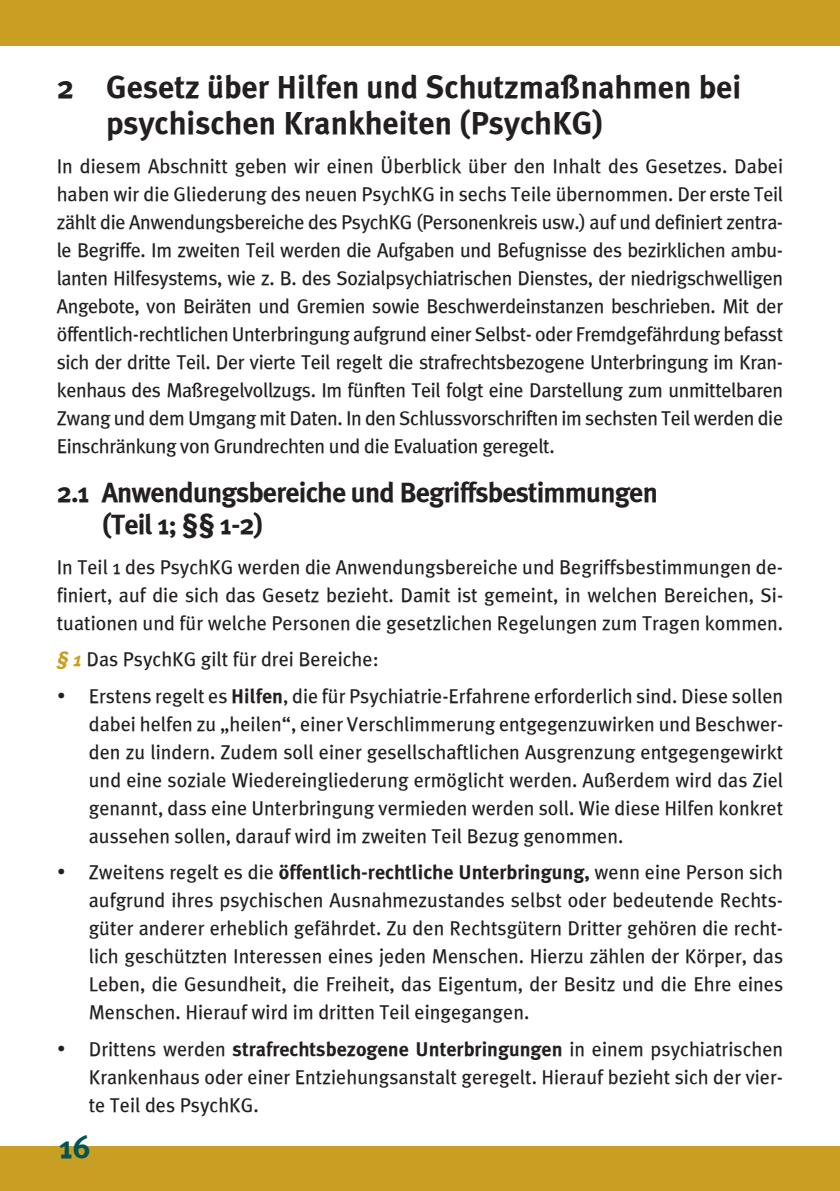
<style>
.page{position:relative;width:840px;height:1191px;background:#fff}
.page>*{position:absolute;margin:0;border:0;box-sizing:border-box;transform-origin:0 0}
.t1{font:700 32px/36px "Meta Plus";color:#231f20}
.t2{font:700 32px "Meta Plus";color:#015355}
.t3{font:700 28px/32px "Meta Plus";letter-spacing:-.03em;color:#231f20}
.t4{font:20px/28px "Meta Plus";color:#231f20;text-align:justify}
.s1{font-weight:700;font-style:italic;color:#c89f22}
.s2{font-weight:700}
</style>
<div class="page">
<div style="left:0;top:0;width:839px;height:46px;background:#c89f22"></div>
<div style="left:0;top:1146px;width:839px;height:45px;background:#c89f22"></div>
<hr style="left:839px;top:1146px;width:1px;height:45px;background:#c89f22">
<hr style="left:839px;top:0;width:1px;height:46px;background:#c89f22">
<h1 class="t1" style="left:106px;top:68px;width:636px;text-indent:-49px">2 Gesetz über Hilfen und Schutzmaßnahmen bei psychischen Krankheiten (PsychKG)</h1>
<p class="t4" style="left:57px;top:152px;width:727px">In diesem Abschnitt geben wir einen Überblick über den Inhalt des Gesetzes. Dabei haben wir die Gliederung des neuen PsychKG in sechs Teile übernommen. Der erste Teil zählt die Anwendungsbereiche des PsychKG (Personenkreis usw.) auf und definiert zentra&shy;le Begriffe. Im zweiten Teil werden die Aufgaben und Befugnisse des bezirklichen ambu&shy;lanten Hilfesystems, wie z. B. des Sozialpsychiatrischen Dienstes, der niedrigschwelligen Angebote, von Beiräten und Gremien sowie Beschwerdeinstanzen beschrieben. Mit der öffentlich-rechtlichen Unterbringung aufgrund einer Selbst- oder Fremdgefährdung befasst sich der dritte Teil. Der vierte Teil regelt die strafrechtsbezogene Unterbringung im Kran&shy;kenhaus des Maßregelvollzugs. Im fünften Teil folgt eine Darstellung zum unmittelbaren Zwang und dem Umgang mit Daten. In den Schlussvorschriften im sechsten Teil werden die Einschränkung von Grundrechten und die Evaluation geregelt.</p>
<h2 class="t3" style="left:102px;top:476px;width:557px;text-indent:-45px">2.1 Anwendungsbereiche und Begriffsbestimmungen (Teil 1; §§ 1-2)</h2>
<p class="t4" style="left:57px;top:552px;width:727px">In Teil 1 des PsychKG werden die Anwendungsbereiche und Begriffsbestimmungen de&shy;finiert, auf die sich das Gesetz bezieht. Damit ist gemeint, in welchen Bereichen, Si&shy;tuationen und für welche Personen die gesetzlichen Regelungen zum Tragen kommen.</p>
<p class="t4" style="left:57px;top:645px;width:323px"><span class="s1">§ 1</span> Das PsychKG gilt für drei Bereiche:</p>
<p class="t4" style="left:89px;top:681px;width:695px;text-indent:-32px">• Erstens regelt es <span class="s2">Hilfen</span>, die für Psychiatrie-Erfahrene erforderlich sind. Diese sollen dabei helfen zu „heilen“, einer Verschlimmerung entgegenzuwirken und Beschwer&shy;den zu lindern. Zudem soll einer gesellschaftlichen Ausgrenzung entgegengewirkt und eine soziale Wiedereingliederung ermöglicht werden. Außerdem wird das Ziel genannt, dass eine Unterbringung vermieden werden soll. Wie diese Hilfen konkret aussehen sollen, darauf wird im zweiten Teil Bezug genommen.</p>
<p class="t4" style="left:89px;top:858px;width:695px;text-indent:-32px">• Zweitens regelt es die <span class="s2">öffentlich-rechtliche Unterbringung,</span> wenn eine Person sich aufgrund ihres psychischen Ausnahmezustandes selbst oder bedeutende Rechts&shy;güter anderer erheblich gefährdet. Zu den Rechtsgütern Dritter gehören die recht&shy;lich geschützten Interessen eines jeden Menschen. Hierzu zählen der Körper, das Leben, die Gesundheit, die Freiheit, das Eigentum, der Besitz und die Ehre eines Menschen. Hierauf wird im dritten Teil eingegangen.</p>
<p class="t4" style="left:89px;top:1034px;width:695px;text-indent:-32px">• Drittens werden <span class="s2">strafrechtsbezogene Unterbringungen</span> in einem psychiatrischen Krankenhaus oder einer Entziehungsanstalt geregelt. Hierauf bezieht sich der vier&shy;te Teil des PsychKG.</p>
<h1 class="t2" style="left:60px;top:1128px;width:33px">16</h1>
</div>
